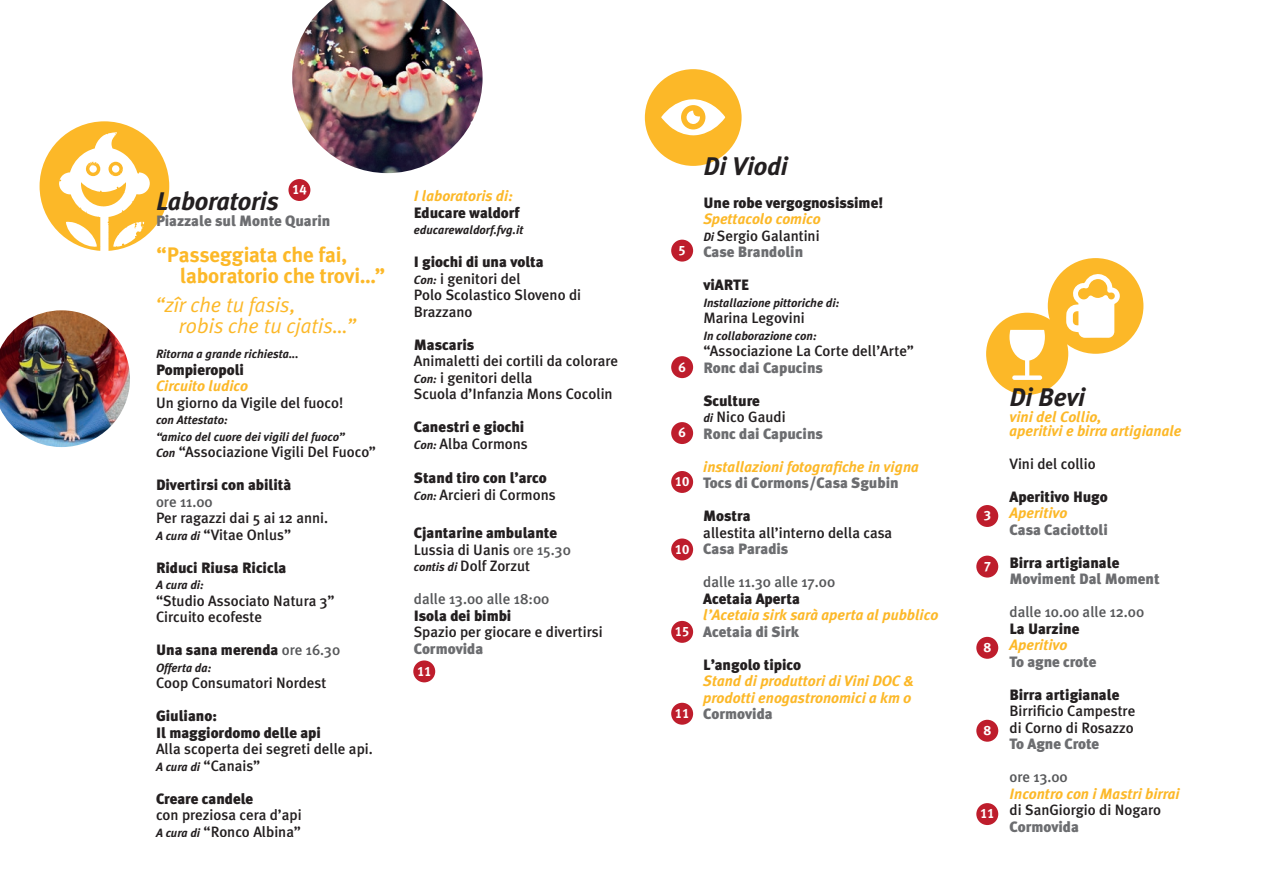
<style>
.page{position:relative;width:1263px;height:893px;background:#fff}
.page>*{position:absolute;margin:0;border:0;box-sizing:border-box;transform-origin:0 0}
.t1{font:italic 700 25.5px "Meta Plus";letter-spacing:-.01em;color:#231f20}
.t2{font:700 21px/21px "Meta Plus";letter-spacing:-.005em;color:#fcb828}
.t3{font:italic 21px/21px "Meta Plus Normal";color:#fcb828}
.t4{font:500 15px/16.5px "Meta Plus";color:#231f20}
.t5{font:900 15px/16.5px "Meta Plus";color:#231f20}
.t6{font:italic 700 15px/16.5px "Meta Plus";color:#fcb828}
.t7{font:900 15px/16.5px "Meta Plus";color:#6c6d70}
.t8{font:500 15px "Meta Plus";color:#57585a}
.t9{font:13.5px "Meta Plus Bold Caps";color:#fff}
.t10{font:italic 700 12px/16.5px "Meta Plus";color:#231f20}
.s1{font-weight:700;font-style:italic;font-size:12px}
.s2{font-weight:500;color:#57585a}
.s3{font-weight:900}
.s4{font-weight:500}
.s5{color:#57585a}
.s6{font-size:12px;color:#231f20}
.s7{font-weight:500;font-style:normal;color:#231f20}
.s8{font-weight:900;font-style:normal;color:#6c6d70}
.s9{color:#231f20}
.s10{font-weight:700;font-style:italic;font-size:12px;color:#231f20}
.s11{font-weight:500;color:#231f20}
</style>
<div class="page">
<svg style="left:645px;top:69px;width:97px;height:97px"></svg>
<svg style="left:986px;top:258px;width:157px;height:137px"></svg>
<div style="left:671px;top:240px;width:22px;height:22px;background:#be1d2c;border-radius:50%"></div>
<div style="left:671px;top:422px;width:22px;height:22px;background:#be1d2c;border-radius:50%"></div>
<div style="left:671px;top:471px;width:22px;height:22px;background:#be1d2c;border-radius:50%"></div>
<div style="left:671px;top:538px;width:22px;height:22px;background:#be1d2c;border-radius:50%"></div>
<div style="left:671px;top:621px;width:22px;height:22px;background:#be1d2c;border-radius:50%"></div>
<div style="left:671px;top:703px;width:22px;height:22px;background:#be1d2c;border-radius:50%"></div>
<div style="left:976px;top:505px;width:22px;height:22px;background:#be1d2c;border-radius:50%"></div>
<div style="left:976px;top:556px;width:22px;height:22px;background:#be1d2c;border-radius:50%"></div>
<div style="left:976px;top:637px;width:22px;height:22px;background:#be1d2c;border-radius:50%"></div>
<div style="left:976px;top:720px;width:22px;height:22px;background:#be1d2c;border-radius:50%"></div>
<div style="left:976px;top:803px;width:22px;height:22px;background:#be1d2c;border-radius:50%"></div>
<div style="left:671px;top:356px;width:22px;height:22px;background:#be1d2c;border-radius:50%"></div>
<svg style="left:40px;top:121px;width:129px;height:130px"></svg>
<div style="left:288px;top:179px;width:22px;height:22px;background:#be1d2c;border-radius:50%"></div>
<div style="left:413px;top:660px;width:22px;height:22px;background:#be1d2c;border-radius:50%"></div>
<img style="left:292px;top:0;width:191px;height:173px">
<img style="left:0;top:310px;width:130px;height:137px">
<p class="t9" style="left:292px;top:182px;width:16px">14</p>
<h1 class="t1" style="left:156px;top:186px;width:124px">Laboratoris</h1>
<p class="t7" style="left:156px;top:213px;width:176px">Piazzale sul Monte Quarin</p>
<h2 class="t2" style="left:180px;top:244px;width:206px;text-indent:-24px">“Passeggiata che fai, laboratorio che trovi…”</h2>
<h2 class="t3" style="left:179px;top:294px;width:179px;text-indent:-24px">“zîr che tu fasis,<br>robis che tu cjatis…”</h2>
<p class="t10" style="left:156px;top:346px;width:144px">Ritorna a grande richiesta...</p>
<p class="t5" style="left:156px;top:361px;width:89px">Pompieropoli</p>
<p class="t6" style="left:156px;top:377px;width:94px">Circuito ludico</p>
<p class="t4" style="left:156px;top:394px;width:189px">Un giorno da Vigile del fuoco!</p>
<p class="t10" style="left:156px;top:412px;width:190px">con Attestato:<br>“amico del cuore dei vigili del fuoco”</p>
<p class="t4" style="left:156px;top:443px;width:221px"><span class="s1">Con</span> “Associazione Vigili Del Fuoco”</p>
<p class="t5" style="left:156px;top:477px;width:137px">Divertirsi con abilità</p>
<p class="t8" style="left:156px;top:493px;width:58px">ore 11.00</p>
<p class="t4" style="left:156px;top:509px;width:174px">Per ragazzi dai 5 ai 12 anni.<br><span class="s1">A cura di</span> “Vitae Onlus”</p>
<p class="t5" style="left:156px;top:559px;width:132px">Riduci Riusa Ricicla</p>
<p class="t10" style="left:156px;top:577px;width:49px">A cura di:</p>
<p class="t4" style="left:156px;top:592px;width:180px">“Studio Associato Natura 3”<br>Circuito ecofeste</p>
<p class="t5" style="left:156px;top:642px;width:186px">Una sana merenda <span class="s2">ore 16.30</span></p>
<p class="t10" style="left:156px;top:659px;width:57px">Offerta da:</p>
<p class="t4" style="left:156px;top:674px;width:172px">Coop Consumatori Nordest</p>
<p class="t5" style="left:156px;top:708px;width:166px">Giuliano:<br>Il maggiordomo delle api</p>
<p class="t4" style="left:156px;top:740px;width:218px">Alla scoperta dei segreti delle api.<br><span class="s1">A cura di</span> “Canais”</p>
<p class="t5" style="left:156px;top:790px;width:99px">Creare candele</p>
<p class="t4" style="left:156px;top:806px;width:147px">con preziosa cera d’api<br><span class="s1">A cura di</span> “Ronco Albina”</p>
<p class="t6" style="left:414px;top:188px;width:101px">I laboratoris di:</p>
<p class="t5" style="left:414px;top:204px;width:108px">Educare waldorf</p>
<p class="t10" style="left:414px;top:222px;width:111px">educarewaldorf.fvg.it</p>
<p class="t4" style="left:414px;top:254px;width:169px"><span class="s3">I giochi di una volta<br></span><span class="s1">Con:</span> i genitori del<br>Polo Scolastico Sloveno di<br>Brazzano</p>
<p class="t5" style="left:414px;top:336px;width:62px">Mascaris</p>
<p class="t4" style="left:414px;top:353px;width:206px">Animaletti dei cortili da colorare<br><span class="s1">Con:</span> i genitori della<br>Scuola d’Infanzia Mons Cocolin</p>
<p class="t5" style="left:414px;top:419px;width:116px">Canestri e giochi<br><span class="s1">Con:</span> <span class="s4">Alba Cormons</span></p>
<p class="t5" style="left:414px;top:470px;width:143px">Stand tiro con l’arco<br><span class="s1">Con:</span> <span class="s4">Arcieri di Cormons</span></p>
<p class="t4" style="left:414px;top:524px;width:158px"><span class="s3">Cjantarine ambulante<br></span>Lussia di Uanis <span class="s5">ore 15.30 </span><span class="s1">contis di</span> Dolf Zorzut</p>
<p class="t8" style="left:414px;top:590px;width:137px">dalle 13.00 alle 18:00</p>
<p class="t5" style="left:414px;top:607px;width:99px">Isola dei bimbi</p>
<p class="t4" style="left:414px;top:623px;width:191px">Spazio per giocare e divertirsi</p>
<p class="t7" style="left:414px;top:640px;width:71px">Cormovida</p>
<p class="t9" style="left:417px;top:663px;width:16px">11</p>
<p class="t9" style="left:678px;top:242px;width:9px">5</p>
<p class="t9" style="left:678px;top:359px;width:9px">6</p>
<p class="t9" style="left:678px;top:425px;width:9px">6</p>
<p class="t9" style="left:675px;top:474px;width:16px">10</p>
<p class="t9" style="left:675px;top:541px;width:16px">10</p>
<p class="t9" style="left:675px;top:624px;width:16px">15</p>
<p class="t9" style="left:675px;top:706px;width:16px">11</p>
<h1 class="t1" style="left:703px;top:151px;width:86px">Di Viodi</h1>
<p class="t5" style="left:703px;top:194px;width:181px">Une robe vergognosissime!</p>
<p class="t6" style="left:703px;top:210px;width:119px;text-align:justify">Spettacolo comico <span class="s6">Di</span> <span class="s7">Sergio Galantini </span><span class="s8">Case Brandolin</span></p>
<p class="t5" style="left:703px;top:277px;width:47px">viARTE</p>
<p class="t10" style="left:703px;top:294px;width:138px">Installazione pittoriche di:</p>
<p class="t4" style="left:703px;top:309px;width:103px">Marina Legovini</p>
<p class="t10" style="left:703px;top:327px;width:115px">In collaborazione con:</p>
<p class="t4" style="left:703px;top:342px;width:212px">“Associazione La Corte dell’Arte”</p>
<p class="t7" style="left:703px;top:359px;width:121px">Ronc dai Capucins</p>
<p class="t7" style="left:703px;top:392px;width:121px"><span class="s9">Sculture<br></span><span class="s10">di</span> <span class="s11">Nico Gaudi<br></span>Ronc dai Capucins</p>
<p class="t6" style="left:703px;top:458px;width:217px">installazioni fotografiche in vigna</p>
<p class="t7" style="left:703px;top:475px;width:197px">Tocs di Cormons/Casa Sgubin</p>
<p class="t5" style="left:703px;top:508px;width:49px">Mostra</p>
<p class="t4" style="left:703px;top:524px;width:190px">allestita all’interno della casa</p>
<p class="t7" style="left:703px;top:541px;width:86px">Casa Paradis</p>
<p class="t8" style="left:703px;top:573px;width:133px">dalle 11.30 alle 17.00</p>
<p class="t5" style="left:703px;top:590px;width:98px">Acetaia Aperta</p>
<p class="t6" style="left:703px;top:606px;width:236px">l’Acetaia sirk sarà aperta al pubblico</p>
<p class="t7" style="left:703px;top:623px;width:97px">Acetaia di Sirk</p>
<p class="t5" style="left:703px;top:656px;width:99px">L’angolo tipico</p>
<p class="t6" style="left:703px;top:672px;width:212px">Stand di produttori di Vini DOC &amp; prodotti enogastronomici a km 0</p>
<p class="t7" style="left:703px;top:706px;width:71px">Cormovida</p>
<p class="t9" style="left:984px;top:508px;width:9px">3</p>
<p class="t9" style="left:984px;top:558px;width:9px">7</p>
<p class="t9" style="left:984px;top:640px;width:9px">8</p>
<p class="t9" style="left:984px;top:723px;width:9px">8</p>
<p class="t9" style="left:980px;top:806px;width:16px">11</p>
<h1 class="t1" style="left:1009px;top:382px;width:77px">Di Bevi</h1>
<p class="t6" style="left:1009px;top:410px;width:174px;line-height:13.5px">vini del Collio,<br>aperitivi e birra artigianale</p>
<p class="t4" style="left:1009px;top:455px;width:88px">Vini del collio</p>
<p class="t5" style="left:1009px;top:488px;width:100px">Aperitivo Hugo</p>
<p class="t6" style="left:1009px;top:505px;width:59px">Aperitivo</p>
<p class="t7" style="left:1009px;top:521px;width:100px">Casa Caciottoli</p>
<p class="t5" style="left:1009px;top:554px;width:111px">Birra artigianale</p>
<p class="t7" style="left:1009px;top:571px;width:152px">Moviment Dal Moment</p>
<p class="t8" style="left:1009px;top:603px;width:136px">dalle 10.00 alle 12.00</p>
<p class="t5" style="left:1009px;top:620px;width:71px">La Uarzine</p>
<p class="t6" style="left:1009px;top:637px;width:59px">Aperitivo</p>
<p class="t7" style="left:1009px;top:653px;width:88px">To agne crote</p>
<p class="t5" style="left:1009px;top:686px;width:111px">Birra artigianale</p>
<p class="t4" style="left:1009px;top:703px;width:127px">Birrificio Campestre di Corno di Rosazzo</p>
<p class="t7" style="left:1009px;top:736px;width:91px">To Agne Crote</p>
<p class="t8" style="left:1009px;top:768px;width:60px">ore 13.00</p>
<p class="t6" style="left:1009px;top:785px;width:172px">Incontro con i Mastri birrai</p>
<p class="t4" style="left:1009px;top:802px;width:153px">di SanGiorgio di Nogaro</p>
<p class="t7" style="left:1009px;top:818px;width:71px">Cormovida</p>
</div>
